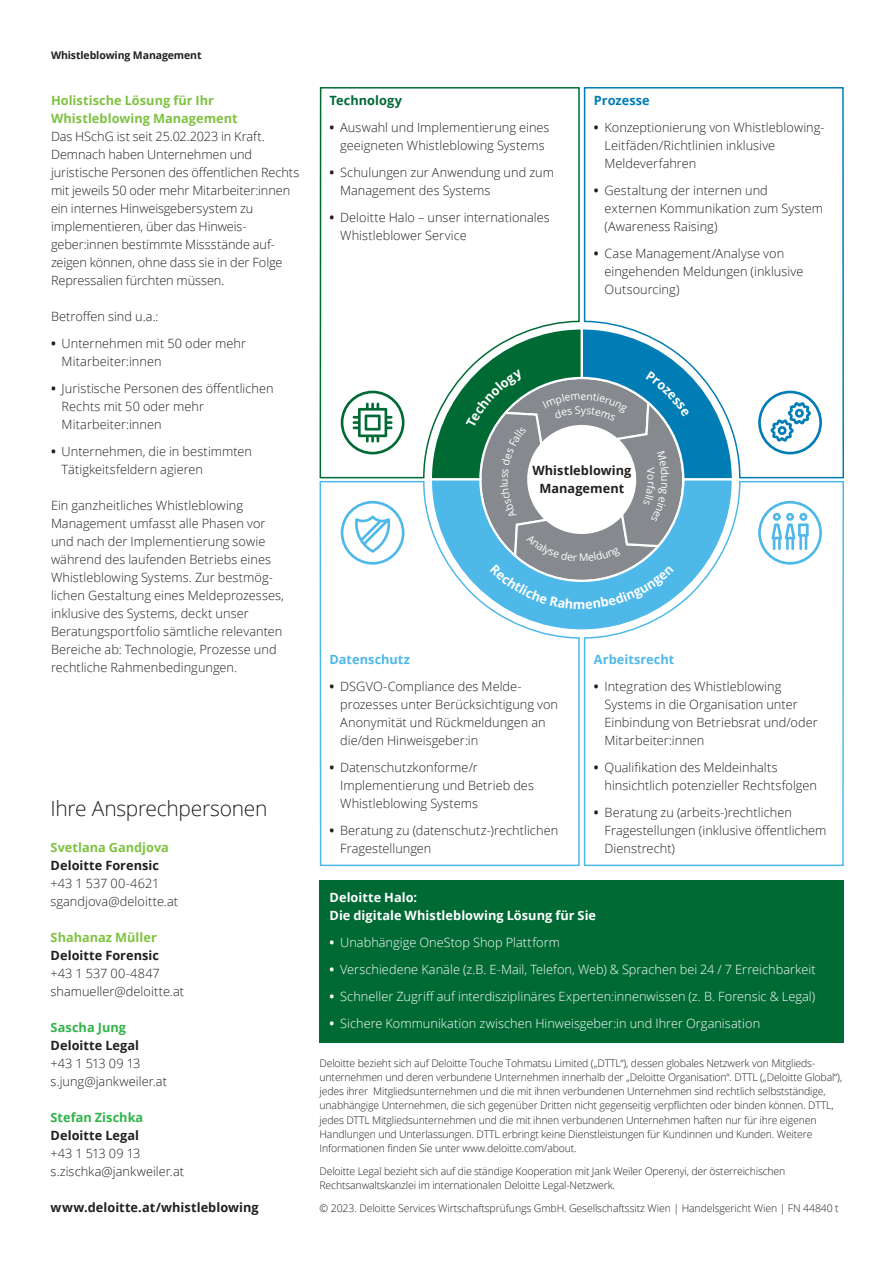
<style>
.page{position:relative;width:893px;height:1263px;background:#fff}
.page>*{position:absolute;margin:0;border:0;box-sizing:border-box;transform-origin:0 0}
.Introduction__14_18pt{font:300 21px "Open Sans";letter-spacing:-.015em;color:#231f20}
.Body_copy__8_5_12pt{font:300 12.75px/18px "Open Sans";color:#231f20}
.t1{font:300 12.75px "Open Sans";color:#fff}
.Subhead_B__8_5_12pt{font:300 12.75px "Open Sans";color:#231f20}
.Subhead_B__8_5_12pt-2{font:700 12.75px "Open Sans";letter-spacing:.005em;color:#231f20}
.Subhead_B__8_5_12pt-3{font:700 12.75px/18px "Open Sans";letter-spacing:.005em;color:#fff}
.Subhead_A__8_5_12pt{font:700 12.75px/18px "Open Sans";letter-spacing:.005em;color:#7fc241}
.Subhead_B__8_5_12pt-4{font:700 12.75px "Open Sans";color:#7fc241}
.Body_copy__8_5_12pt-2{font:700 12.75px "Open Sans";letter-spacing:.005em;color:#231f20}
.Subhead_A__8_5_12pt-2{font:700 12.75px/18px "Open Sans";letter-spacing:.005em;color:#231f20;text-align:center}
.Subhead_A__8_5_12pt-3{font:700 12.75px "Open Sans";color:#4eb9e9}
.Subhead_B__8_5_12pt-5{font:700 12.75px "Open Sans";color:#31b44a}
.Subhead_A__8_5_12pt-4{font:700 12.75px "Open Sans";letter-spacing:.005em;color:#006a35}
.Subhead_A__8_5_12pt-5{font:700 12.75px "Open Sans";color:#007db5}
.Disclaimers__7_9_5pt{font:300 10.5px/14.2px "Open Sans";letter-spacing:-.015em;color:#231f20}
.Brochure_title__folio_7_9_5pt{font:700 10.5px "Open Sans";letter-spacing:-.01em;color:#231f20}
.s1{font-weight:700}
</style>
<div class="page">
<svg style="left:583px;top:87px;width:261px;height:392px"></svg>
<svg style="left:319px;top:87px;width:261px;height:392px"></svg>
<svg style="left:319px;top:480px;width:261px;height:387px"></svg>
<svg style="left:583px;top:480px;width:261px;height:387px"></svg>
<div style="left:320px;top:880px;width:524px;height:163px;background:#006a35"></div>
<svg style="left:429px;top:326px;width:306px;height:283px"></svg>
<p class="Brochure_title__folio_7_9_5pt" style="left:51px;top:48px;width:152px">Whistleblowing Management</p>
<p class="Subhead_A__8_5_12pt" style="left:51px;top:91px;width:188px">Holistische Lösung für Ihr<br>Whistleblowing Management</p>
<p class="Body_copy__8_5_12pt" style="left:51px;top:127px;width:250px">Das HSchG ist seit 25.02.2023 in Kraft.<br>Demnach haben Unternehmen und juristische Personen des öffentlichen Rechts mit jeweils 50 oder mehr Mitarbeiter:innen ein internes Hinweisgebersystem zu implementieren, über das Hinweis&shy;geber:innen bestimmte Missstände auf&shy;zeigen können, ohne dass sie in der Folge Repressalien fürchten müssen.</p>
<p class="Body_copy__8_5_12pt" style="left:51px;top:307px;width:109px">Betroffen sind u.a.:</p>
<p class="Body_copy__8_5_12pt" style="left:62px;top:334px;width:186px;text-indent:-11px"><span class="s1">•</span> Unternehmen mit 50 oder mehr<br>Mitarbeiter:innen</p>
<p class="Body_copy__8_5_12pt" style="left:62px;top:379px;width:214px;text-indent:-11px"><span class="s1">•</span> Juristische Personen des öffentlichen<br>Rechts mit 50 oder mehr<br>Mitarbeiter:innen</p>
<p class="Body_copy__8_5_12pt" style="left:62px;top:442px;width:192px;text-indent:-11px"><span class="s1">•</span> Unternehmen, die in bestimmten<br>Tätigkeitsfeldern agieren</p>
<p class="Body_copy__8_5_12pt" style="left:51px;top:496px;width:234px">Ein ganzheitliches Whistleblowing Management umfasst alle Phasen vor und nach der Implementierung sowie während des laufenden Betriebs eines Whistleblowing Systems. Zur bestmög&shy;lichen Gestaltung eines Meldeprozesses, inklusive des Systems, deckt unser Beratungsportfolio sämtliche relevanten Bereiche ab: Technologie, Prozesse und rechtliche Rahmenbedingungen.</p>
<p class="Introduction__14_18pt" style="left:51px;top:794px;width:218px">Ihre Ansprechpersonen</p>
<p class="Subhead_B__8_5_12pt-4" style="left:51px;top:838px;width:120px">Svetlana Gandjova</p>
<p class="Subhead_B__8_5_12pt-2" style="left:51px;top:856px;width:110px">Deloitte Forensic</p>
<p class="Body_copy__8_5_12pt" style="left:51px;top:874px;width:110px">+43 1 537 00-4621</p>
<p class="Subhead_B__8_5_12pt" style="left:51px;top:892px;width:129px">sgandjova@deloitte.at</p>
<p class="Subhead_B__8_5_12pt-4" style="left:51px;top:928px;width:108px">Shahanaz Müller</p>
<p class="Subhead_B__8_5_12pt-2" style="left:51px;top:946px;width:110px">Deloitte Forensic</p>
<p class="Body_copy__8_5_12pt" style="left:51px;top:964px;width:111px">+43 1 537 00-4847</p>
<p class="Body_copy__8_5_12pt" style="left:51px;top:982px;width:135px">shamueller@deloitte.at</p>
<p class="Subhead_B__8_5_12pt-5" style="left:51px;top:1018px;width:77px">Sascha Jung</p>
<p class="Subhead_B__8_5_12pt-2" style="left:51px;top:1036px;width:90px">Deloitte Legal</p>
<p class="Body_copy__8_5_12pt" style="left:51px;top:1054px;width:91px">+43 1 513 09 13</p>
<p class="Subhead_B__8_5_12pt" style="left:51px;top:1072px;width:118px">s.jung@jankweiler.at</p>
<p class="Subhead_B__8_5_12pt-5" style="left:51px;top:1108px;width:94px">Stefan Zischka</p>
<p class="Subhead_B__8_5_12pt-2" style="left:51px;top:1126px;width:90px">Deloitte Legal</p>
<p class="Body_copy__8_5_12pt" style="left:51px;top:1144px;width:91px">+43 1 513 09 13</p>
<p class="Subhead_B__8_5_12pt" style="left:51px;top:1162px;width:135px">s.zischka@jankweiler.at</p>
<p class="Body_copy__8_5_12pt-2" style="left:51px;top:1198px;width:210px">www.deloitte.at/whistleblowing</p>
<p class="Subhead_A__8_5_12pt-4" style="left:330px;top:92px;width:74px">Technology</p>
<p class="Body_copy__8_5_12pt" style="left:330px;top:118px;width:222px;text-align:center"><span class="s1">•</span> Auswahl und Implementierung eines geeigneten Whistleblowing Systems</p>
<p class="Body_copy__8_5_12pt" style="left:340px;top:163px;width:215px;text-indent:-11px"><span class="s1">•</span> Schulungen zur Anwendung und zum<br>Management des Systems</p>
<p class="Body_copy__8_5_12pt" style="left:340px;top:208px;width:211px;text-indent:-11px"><span class="s1">•</span> Deloitte Halo – unser internationales<br>Whistleblower Service</p>
<p class="Subhead_A__8_5_12pt-5" style="left:594px;top:92px;width:57px">Prozesse</p>
<p class="Body_copy__8_5_12pt" style="left:604px;top:118px;width:220px;text-indent:-11px"><span class="s1">•</span> Konzeptionierung von Whistleblowing-<br>Leitfäden/Richtlinien inklusive<br>Meldeverfahren</p>
<p class="Body_copy__8_5_12pt" style="left:604px;top:181px;width:220px;text-indent:-11px"><span class="s1">•</span> Gestaltung der internen und externen Kommunikation zum System (Awareness Raising)</p>
<p class="Body_copy__8_5_12pt" style="left:604px;top:244px;width:200px;text-indent:-11px"><span class="s1">•</span> Case Management/Analyse von eingehenden Meldungen (inklusive<br>Outsourcing)</p>
<p class="Subhead_A__8_5_12pt-2" style="left:532px;top:461px;width:100px">Whistleblowing<br>Management</p>
<p class="Subhead_A__8_5_12pt-3" style="left:330px;top:650px;width:82px">Datenschutz</p>
<p class="Body_copy__8_5_12pt" style="left:340px;top:676px;width:219px;text-indent:-11px"><span class="s1">•</span> DSGVO-Compliance des Melde&shy;prozesses unter Berücksichtigung von<br>Anonymität und Rückmeldungen an die/den Hinweisgeber:in</p>
<p class="Body_copy__8_5_12pt" style="left:340px;top:757px;width:195px;text-indent:-11px"><span class="s1">•</span> Datenschutzkonforme/r<br>Implementierung und Betrieb des<br>Whistleblowing Systems</p>
<p class="Body_copy__8_5_12pt" style="left:340px;top:820px;width:220px;text-indent:-11px"><span class="s1">•</span> Beratung zu (datenschutz-)rechtlichen<br>Fragestellungen</p>
<p class="Subhead_A__8_5_12pt-3" style="left:594px;top:650px;width:82px">Arbeitsrecht</p>
<p class="Body_copy__8_5_12pt" style="left:604px;top:676px;width:215px;text-indent:-11px"><span class="s1">•</span> Integration des Whistleblowing<br>Systems in die Organisation unter<br>Einbindung von Betriebsrat und/oder<br>Mitarbeiter:innen</p>
<p class="Body_copy__8_5_12pt" style="left:604px;top:757px;width:214px;text-indent:-11px"><span class="s1">•</span> Qualifikation des Meldeinhalts hinsichtlich potenzieller Rechtsfolgen</p>
<p class="Body_copy__8_5_12pt" style="left:604px;top:802px;width:223px;text-indent:-11px"><span class="s1">•</span> Beratung zu (arbeits-)rechtlichen<br>Fragestellungen (inklusive öffentlichem<br>Dienstrecht)</p>
<p class="Subhead_B__8_5_12pt-3" style="left:330px;top:888px;width:268px">Deloitte Halo:<br>Die digitale Whistleblowing Lösung für Sie</p>
<p class="t1" style="left:330px;top:934px;width:232px"><span class="s1">•</span> Unabhängige OneStop Shop Plattform</p>
<p class="t1" style="left:330px;top:961px;width:488px"><span class="s1">•</span> Verschiedene Kanäle (z.B. E-Mail, Telefon, Web) &amp; Sprachen bei 24 / 7 Erreichbarkeit</p>
<p class="t1" style="left:330px;top:988px;width:487px"><span class="s1">•</span> Schneller Zugriff auf interdisziplinäres Experten:innenwissen (z. B. Forensic &amp; Legal)</p>
<p class="t1" style="left:330px;top:1015px;width:432px"><span class="s1">•</span> Sichere Kommunikation zwischen Hinweisgeber:in und Ihrer Organisation</p>
<p class="Disclaimers__7_9_5pt" style="left:320px;top:1055px;width:524px">Deloitte bezieht sich auf Deloitte Touche Tohmatsu Limited („DTTL“), dessen globales Netzwerk von Mitglieds&shy;unternehmen und deren verbundene Unternehmen innerhalb der „Deloitte Organisation“. DTTL („Deloitte Global“), jedes ihrer Mitgliedsunternehmen und die mit ihnen verbundenen Unternehmen sind rechtlich selbstständige, unabhängige Unternehmen, die sich gegenüber Dritten nicht gegenseitig verpflichten oder binden können. DTTL, jedes DTTL Mitgliedsunternehmen und die mit ihnen verbundenen Unternehmen haften nur für ihre eigenen Handlungen und Unterlassungen. DTTL erbringt keine Dienstleistungen für Kundinnen und Kunden. Weitere Informationen finden Sie unter www.deloitte.com/about.</p>
<p class="Disclaimers__7_9_5pt" style="left:320px;top:1164px;width:467px">Deloitte Legal bezieht sich auf die ständige Kooperation mit Jank Weiler Operenyi, der österreichischen<br>Rechtsanwaltskanzlei im internationalen Deloitte Legal-Netzwerk.</p>
<p class="Disclaimers__7_9_5pt" style="left:320px;top:1201px;width:521px">© 2023. Deloitte Services Wirtschaftsprüfungs GmbH. Gesellschaftssitz Wien | Handelsgericht Wien | FN 44840 t</p>
</div>
